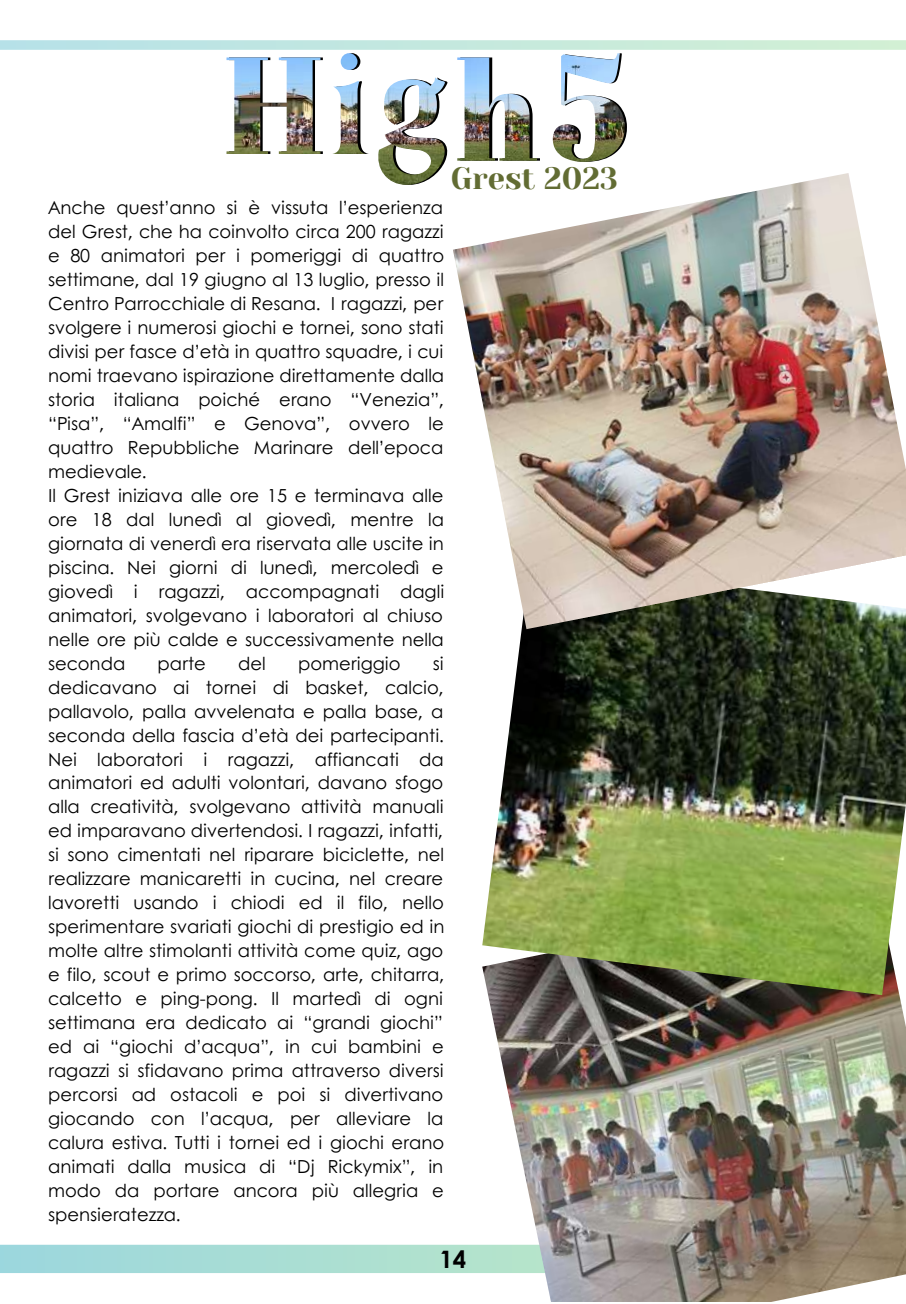
<style>
.page{position:relative;width:906px;height:1304px;background:#fff}
.page>*{position:absolute;margin:0;border:0;box-sizing:border-box;transform-origin:0 0}
.t1{font:30.8px "Yeseva One";color:#626c33}
.t2{font:700 24px "Century Gothic";color:#000}
.t3{font:18px/24px "Century Gothic";color:#000}
</style>
<div class="page">
<svg style="left:0;top:1244px;width:482px;height:29px"></svg>
<img style="left:482px;top:995px;width:424px;height:306px">
<img style="left:482px;top:629px;width:424px;height:366px">
<img style="left:453px;top:185px;width:453px;height:444px">
<svg style="left:0;top:40px;width:906px;height:145px"></svg>
<img style="left:457px;top:57px;width:80px;height:104px">
<h1 class="t1" style="left:451px;top:161px;width:169px">Grest 2023</h1>
<p class="t3" style="left:48px;top:195px;width:398px">Anche quest’anno si è vissuta l’esperienza del Grest, che ha coinvolto circa 200 ragazzi e 80 animatori per i pomeriggi di quattro settimane, dal 19 giugno al 13 luglio, presso il Centro Parrocchiale di Resana. I ragazzi, per svolgere i numerosi giochi e tornei, sono stati divisi per fasce d’età in quattro squadre, i cui nomi traevano ispirazione direttamente dalla storia italiana poiché erano “Venezia”, “Pisa”, “Amalfi” e Genova”, ovvero le quattro Repubbliche Marinare dell’epoca medievale.<br>Il Grest iniziava alle ore 15 e terminava alle ore 18 dal lunedì al giovedì, mentre la giornata di venerdì era riservata alle uscite in piscina. Nei giorni di lunedì, mercoledì e giovedì i ragazzi, accompagnati dagli animatori, svolgevano i laboratori al chiuso nelle ore più calde e successivamente nella seconda</p>
<p class="t3" style="left:48px;top:650px;width:398px;text-align:justify;text-indent:385px">si dedicavano ai tornei di basket, calcio, pallavolo, palla avvelenata e palla base, a seconda della fascia d’età dei partecipanti.<br>Nei laboratori i ragazzi, affiancati da animatori ed adulti volontari, davano sfogo alla creatività, svolgevano attività manuali ed imparavano divertendosi. I ragazzi, infatti, si sono cimentati nel riparare biciclette, nel realizzare manicaretti in cucina, nel creare lavoretti usando i chiodi ed il filo, nello sperimentare svariati giochi di prestigio ed in molte altre stimolanti attività come quiz, ago e filo, scout e primo soccorso, arte, chitarra, calcetto e ping-pong. Il martedì di ogni settimana era dedicato ai “grandi giochi” ed ai “giochi d’acqua”, in cui bambini e ragazzi si sfidavano prima attraverso diversi percorsi ad ostacoli e poi si divertivano giocando con l’acqua, per alleviare la calura estiva. Tutti i tornei ed i giochi erano animati dalla musica di “Dj Rickymix”, in modo da portare ancora più allegria e spensieratezza.</p>
<h2 class="t2" style="left:439px;top:1241px;width:28px">14</h2>
<p class="t3" style="left:158px;top:650px;width:50px">parte</p>
<p class="t3" style="left:238px;top:650px;width:29px">del</p>
<p class="t3" style="left:298px;top:650px;width:104px">pomeriggio</p>
</div>
